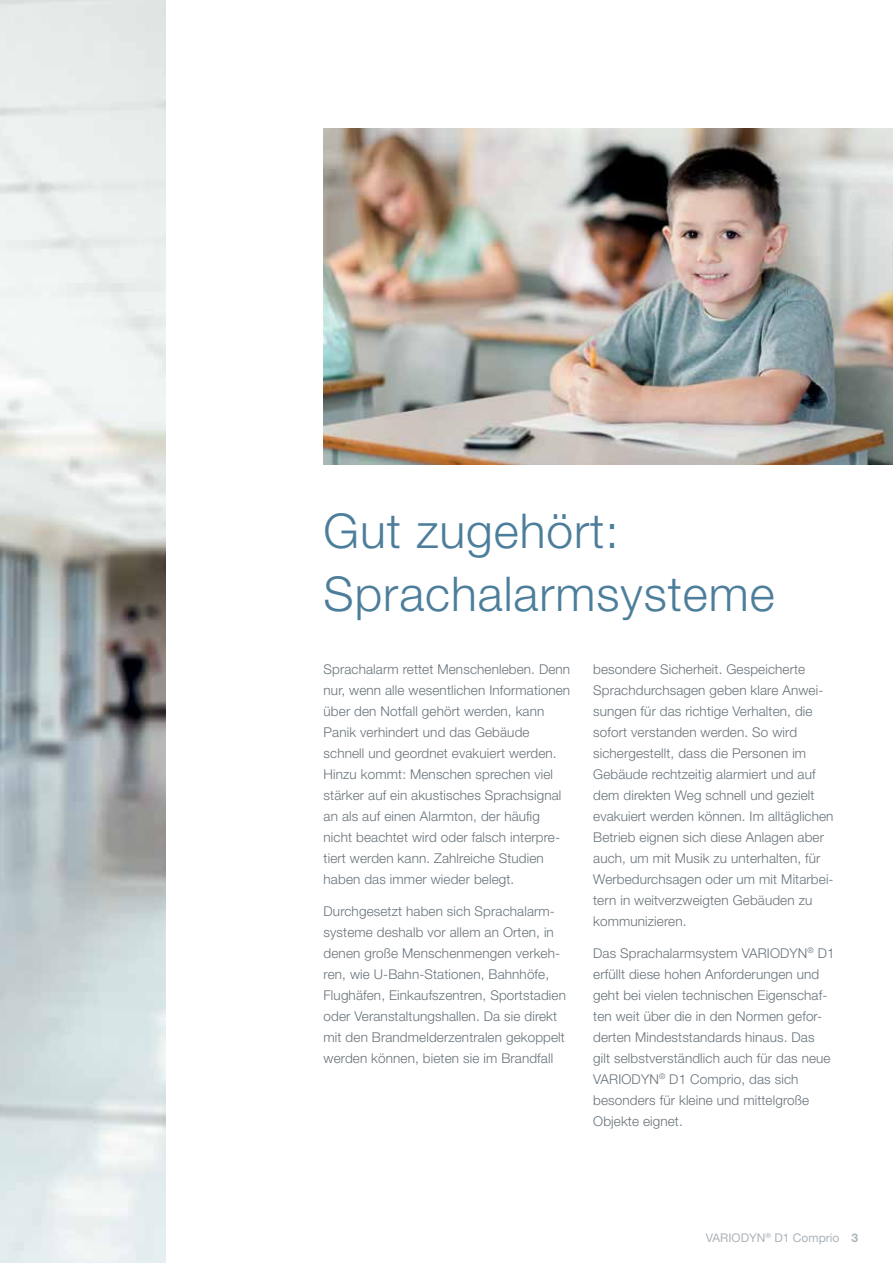
<style>
.page{position:relative;width:893px;height:1263px;background:#fff}
.page>*{position:absolute;margin:0;border:0;box-sizing:border-box;transform-origin:0 0}
.t1{font:300 48px/63px "Helvetica Neue LT Std";letter-spacing:.02em;color:#4c7e9b}
.t2{font:300 13.5px/21px "Helvetica Neue LT Std";letter-spacing:.01em;color:#68737a}
.t3{font:12px "Helvetica Neue LT Std";color:#abb4ba}
.s1{font-weight:700}
</style>
<div class="page">
<img style="left:0;top:0;width:165px;height:1263px">
<img style="left:323px;top:128px;width:570px;height:336px">
<h1 class="t1" style="left:324px;top:499px;width:453px">Gut zugehört:<br>Sprachalarmsysteme</h1>
<p class="t2" style="left:324px;top:659px;width:248px">Sprachalarm rettet Menschenleben. Denn nur, wenn alle wesentlichen Informationen über den Notfall gehört werden, kann Panik verhindert und das Gebäude schnell und geordnet evakuiert werden.<br>Hinzu kommt: Menschen sprechen viel stärker auf ein akustisches Sprachsignal an als auf einen Alarmton, der häufig nicht beachtet wird oder falsch interpre&shy;tiert werden kann. Zahlreiche Studien haben das immer wieder belegt.</p>
<p class="t2" style="left:324px;top:900px;width:244px">Durchgesetzt haben sich Sprachalarm&shy;systeme deshalb vor allem an Orten, in denen große Menschenmengen verkeh&shy;ren, wie U-Bahn-Stationen, Bahnhöfe, Flughäfen, Einkaufszentren, Sportstadien oder Veranstaltungshallen. Da sie direkt mit den Brandmelderzentralen gekoppelt werden können, bieten sie im Brandfall</p>
<p class="t2" style="left:593px;top:659px;width:242px">besondere Sicherheit. Gespeicherte Sprachdurchsagen geben klare Anwei&shy;sungen für das richtige Verhalten, die sofort verstanden werden. So wird sichergestellt, dass die Personen im Gebäude rechtzeitig alarmiert und auf dem direkten Weg schnell und gezielt evakuiert werden können. Im alltäglichen Betrieb eignen sich diese Anlagen aber auch, um mit Musik zu unterhalten, für Werbedurchsagen oder um mit Mitarbei&shy;tern in weitverzweigten Gebäuden zu kommunizieren.</p>
<p class="t2" style="left:593px;top:942px;width:243px">Das Sprachalarmsystem VARIODYN<sup>®</sup> D1 erfüllt diese hohen Anforderungen und geht bei vielen technischen Eigenschaf&shy;ten weit über die in den Normen gefor&shy;derten Mindeststandards hinaus. Das gilt selbstverständlich auch für das neue VARIODYN<sup>®</sup> D1 Comprio, das sich besonders für kleine und mittelgroße Objekte eignet.</p>
<p class="t3" style="left:706px;top:1230px;width:154px">VARIODYN<sup>®</sup> D1 Comprio <span class="s1">3</span></p>
</div>
